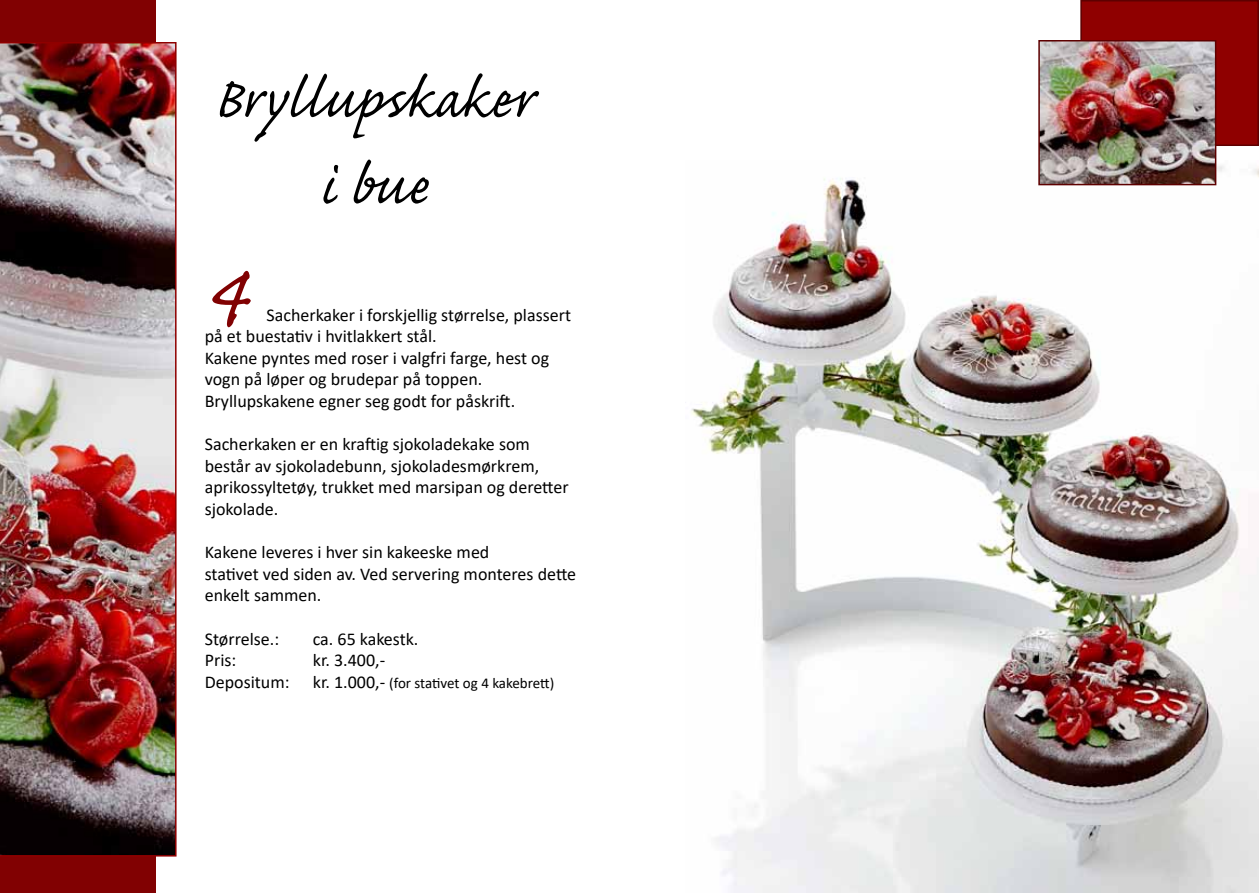
<style>
.page{position:relative;width:1259px;height:893px;background:#fff}
.page>*{position:absolute;margin:0;border:0;box-sizing:border-box;transform-origin:0 0}
.t1{font:108px "Caflisch Script Pro";color:#810102}
.t2{font:72px/86.4px "Caflisch Script Pro";letter-spacing:.005em;color:#000;text-align:center}
.t3{font:18px/21.6px "Calibri";color:#000}
.t4{font:15px "Calibri";letter-spacing:-.01em;color:#000}
.s1{font-size:18px}
</style>
<div class="page">
<img style="left:691px;top:160px;width:568px;height:733px">
<div style="left:1081px;top:1px;width:177px;height:144px;background:#8f0000"></div>
<div style="left:1080px;top:0;width:179px;height:146px;border:2px solid #5e0000"></div>
<img style="left:1041px;top:43px;width:172px;height:139px">
<div style="left:1038px;top:40px;width:178px;height:145px;border:2px solid #5e0000"></div>
<div style="left:0;top:0;width:155px;height:893px;background:#810102"></div>
<img style="left:0;top:42px;width:177px;height:815px">
<h2 class="t2" style="left:213px;top:63px;width:327px">Bryllupskaker i bue</h2>
<h1 class="t1" style="left:205px;top:239px;width:42px">4</h1>
<p class="t3" style="left:205px;top:303px;width:368px;text-indent:62px">Sacherkaker i forskjellig størrelse, plassert på et buestativ i hvitlakkert stål.<br>Kakene pyntes med roser i valgfri farge, hest og vogn på løper og brudepar på toppen.<br>Bryllupskakene egner seg godt for påskrift.</p>
<p class="t3" style="left:205px;top:433px;width:365px">Sacherkaken er en kraftig sjokoladekake som består av sjokoladebunn, sjokoladesmørkrem, aprikossyltetøy, trukket med marsipan og deretter sjokolade.</p>
<p class="t3" style="left:205px;top:541px;width:373px">Kakene leveres i hver sin kakeeske med<br>stativet ved siden av. Ved servering monteres dette enkelt sammen.</p>
<p class="t3" style="left:205px;top:627px;width:76px">Størrelse.:</p>
<p class="t3" style="left:313px;top:627px;width:107px">ca. 65 kakestk.</p>
<p class="t3" style="left:205px;top:649px;width:33px">Pris:</p>
<p class="t3" style="left:313px;top:649px;width:74px">kr. 3.400,-</p>
<p class="t3" style="left:205px;top:671px;width:86px">Depositum:</p>
<p class="t4" style="left:313px;top:672px;width:243px"><span class="s1">kr. 1.000,-</span> (for stativet og 4 kakebrett)</p>
</div>
